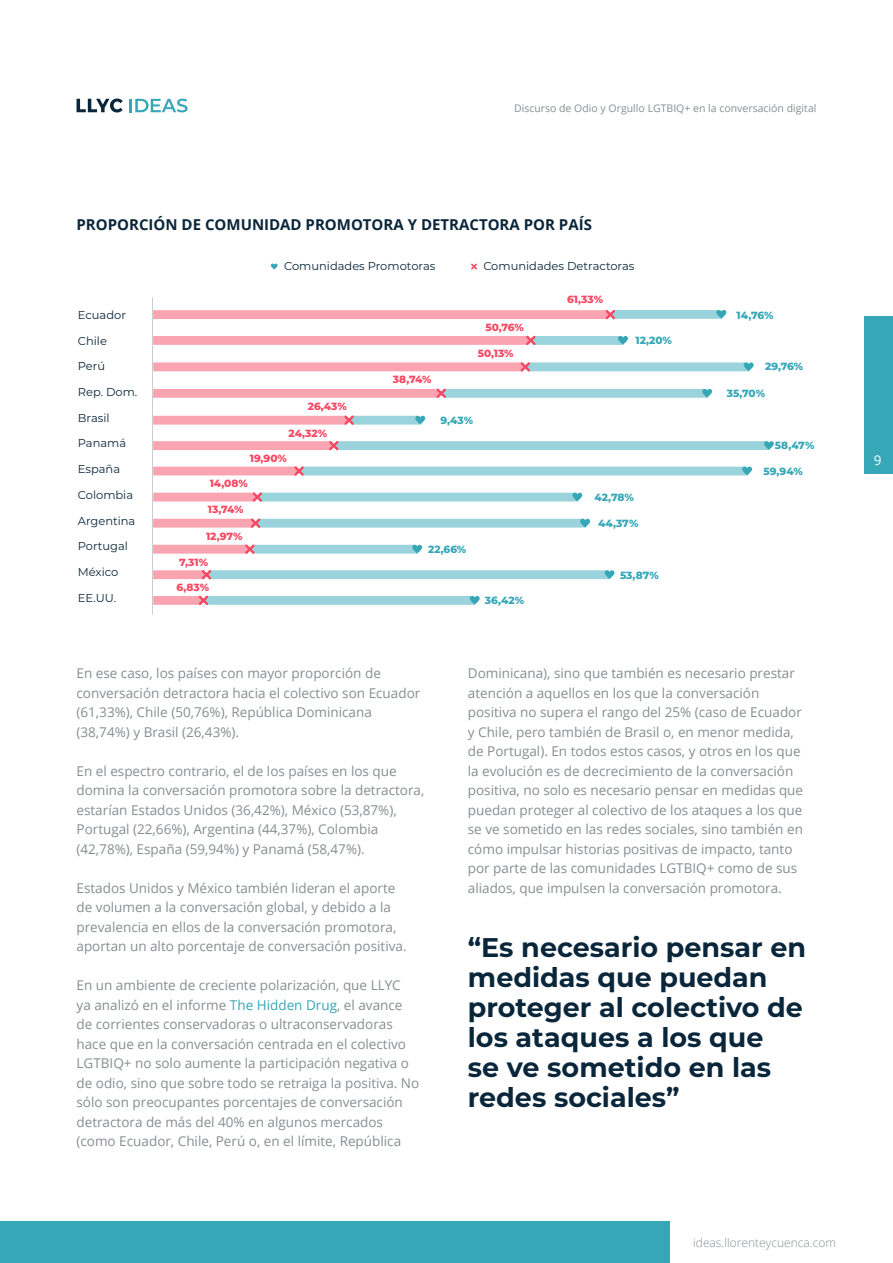
<style>
.page{position:relative;width:893px;height:1263px;background:#fff}
.page>*{position:absolute;margin:0;border:0;box-sizing:border-box;transform-origin:0 0}
.t1{font:700 27px/30px "Montserrat";color:#0a263b}
.t2{font:700 15px "Open Sans";color:#0a263b}
.t3{font:13.5px/19.5px "Open Sans";color:#878e90}
.t4{font:13.5px "Open Sans";color:#fff}
.t5{font:300 12px "Open Sans";color:#878e90}
.t6{font:11.4px "Montserrat";color:#0a263b}
.t7{font:800 10.5px "Montserrat";color:#36a7b7}
.t8{font:800 10.5px "Montserrat";color:#f54963}
.t9{font:10.5px "Open Sans";color:#878e90}
.s1{color:#36a7b7}
</style>
<div class="page">
<svg style="left:129px;top:99px;width:59px;height:13px"></svg>
<svg style="left:77px;top:99px;width:46px;height:13px"></svg>
<div style="left:0;top:1221px;width:669px;height:42px;background:#36a7b7"></div>
<div style="left:864px;top:316px;width:29px;height:158px;background:#36a7b7"></div>
<svg style="left:471px;top:263px;width:6px;height:7px"></svg>
<svg style="left:271px;top:264px;width:7px;height:6px"></svg>
<hr style="left:152px;top:297px;width:1px;height:317px;background:#ccc">
<svg style="left:153px;top:310px;width:573px;height:10px"></svg>
<svg style="left:153px;top:492px;width:429px;height:10px"></svg>
<svg style="left:153px;top:335px;width:475px;height:10px"></svg>
<svg style="left:153px;top:362px;width:601px;height:10px"></svg>
<svg style="left:153px;top:388px;width:559px;height:10px"></svg>
<svg style="left:153px;top:415px;width:272px;height:10px"></svg>
<svg style="left:153px;top:441px;width:621px;height:10px"></svg>
<svg style="left:153px;top:466px;width:599px;height:10px"></svg>
<svg style="left:153px;top:518px;width:437px;height:10px"></svg>
<svg style="left:153px;top:544px;width:269px;height:10px"></svg>
<svg style="left:153px;top:570px;width:461px;height:10px"></svg>
<svg style="left:153px;top:595px;width:327px;height:10px"></svg>
<p class="t9" style="left:514px;top:101px;width:304px">Discurso de Odio y Orgullo LGTBIQ+ en la conversación digital</p>
<p class="t2" style="left:77px;top:213px;width:517px">PROPORCIÓN DE COMUNIDAD PROMOTORA Y DETRACTORA POR PAÍS</p>
<p class="t6" style="left:284px;top:258px;width:153px">Comunidades Promotoras</p>
<p class="t6" style="left:483px;top:258px;width:153px">Comunidades Detractoras</p>
<p class="t6" style="left:78px;top:307px;width:50px">Ecuador</p>
<p class="t6" style="left:78px;top:333px;width:31px">Chile</p>
<p class="t6" style="left:78px;top:358px;width:29px">Perú</p>
<p class="t6" style="left:78px;top:384px;width:61px">Rep. Dom.</p>
<p class="t6" style="left:78px;top:410px;width:33px">Brasil</p>
<p class="t6" style="left:78px;top:436px;width:50px">Panamá</p>
<p class="t6" style="left:78px;top:461px;width:44px">España</p>
<p class="t6" style="left:78px;top:487px;width:57px">Colombia</p>
<p class="t6" style="left:78px;top:513px;width:59px">Argentina</p>
<p class="t6" style="left:78px;top:538px;width:52px">Portugal</p>
<p class="t6" style="left:78px;top:564px;width:42px">México</p>
<p class="t6" style="left:78px;top:590px;width:40px">EE.UU.</p>
<p class="t8" style="left:308px;top:398px;width:41px">26,43%</p>
<p class="t8" style="left:288px;top:425px;width:40px">24,32%</p>
<p class="t8" style="left:250px;top:451px;width:39px">19,90%</p>
<p class="t8" style="left:210px;top:476px;width:40px">14,08%</p>
<p class="t8" style="left:208px;top:502px;width:37px">13,74%</p>
<p class="t8" style="left:206px;top:528px;width:38px">12,97%</p>
<p class="t8" style="left:179px;top:554px;width:31px">7,31%</p>
<p class="t8" style="left:177px;top:580px;width:34px">6,83%</p>
<p class="t8" style="left:485px;top:320px;width:40px">50,76%</p>
<p class="t8" style="left:393px;top:372px;width:40px">38,74%</p>
<p class="t8" style="left:478px;top:345px;width:37px">50,13%</p>
<p class="t7" style="left:441px;top:412px;width:34px">9,43%</p>
<p class="t7" style="left:428px;top:541px;width:40px">22,66%</p>
<p class="t7" style="left:485px;top:593px;width:41px">36,42%</p>
<p class="t8" style="left:567px;top:291px;width:37px">61,33%</p>
<p class="t7" style="left:635px;top:333px;width:38px">12,20%</p>
<p class="t7" style="left:594px;top:489px;width:41px">42,78%</p>
<p class="t7" style="left:598px;top:515px;width:42px">44,37%</p>
<p class="t7" style="left:620px;top:567px;width:40px">53,87%</p>
<p class="t7" style="left:737px;top:307px;width:38px">14,76%</p>
<p class="t7" style="left:765px;top:358px;width:40px">29,76%</p>
<p class="t7" style="left:727px;top:385px;width:40px">35,70%</p>
<p class="t7" style="left:775px;top:438px;width:41px">58,47%</p>
<p class="t7" style="left:764px;top:463px;width:41px">59,94%</p>
<p class="t3" style="left:77px;top:663px;width:345px">En ese caso, los países con mayor proporción de conversación detractora hacia el colectivo son Ecuador (61,33%), Chile (50,76%), República Dominicana (38,74%) y Brasil (26,43%).</p>
<p class="t3" style="left:77px;top:760px;width:349px">En el espectro contrario, el de los países en los que domina la conversación promotora sobre la detractora, estarían Estados Unidos (36,42%), México (53,87%), Portugal (22,66%), Argentina (44,37%), Colombia (42,78%), España (59,94%) y Panamá (58,47%).</p>
<p class="t3" style="left:77px;top:877px;width:332px">Estados Unidos y México también lideran el aporte de volumen a la conversación global, y debido a la prevalencia en ellos de la conversación promotora, aportan un alto porcentaje de conversación positiva.</p>
<p class="t3" style="left:77px;top:975px;width:344px">En un ambiente de creciente polarización, que LLYC<br>ya analizó en el informe <span class="s1">The Hidden Drug</span>, el avance de corrientes conservadoras o ultraconservadoras hace que en la conversación centrada en el colectivo LGTBIQ+ no solo aumente la participación negativa o de odio, sino que sobre todo se retraiga la positiva. No sólo son preocupantes porcentajes de conversación detractora de más del 40% en algunos mercados (como Ecuador, Chile, Perú o, en el límite, República</p>
<p class="t3" style="left:468px;top:663px;width:337px">Dominicana), sino que también es necesario prestar atención a aquellos en los que la conversación positiva no supera el rango del 25% (caso de Ecuador y Chile, pero también de Brasil o, en menor medida, de Portugal). En todos estos casos, y otros en los que la evolución es de decrecimiento de la conversación positiva, no solo es necesario pensar en medidas que puedan proteger al colectivo de los ataques a los que se ve sometido en las redes sociales, sino también en cómo impulsar historias positivas de impacto, tanto por parte de las comunidades LGTBIQ+ como de sus aliados, que impulsen la conversación promotora.</p>
<h1 class="t1" style="left:468px;top:931px;width:340px">“Es necesario pensar en medidas que puedan proteger al colectivo de los ataques a los que<br>se ve sometido en las redes sociales”</h1>
<p class="t5" style="left:693px;top:1234px;width:144px">ideas.llorenteycuenca.com</p>
<p class="t4" style="left:874px;top:451px;width:9px">9</p>
</div>
